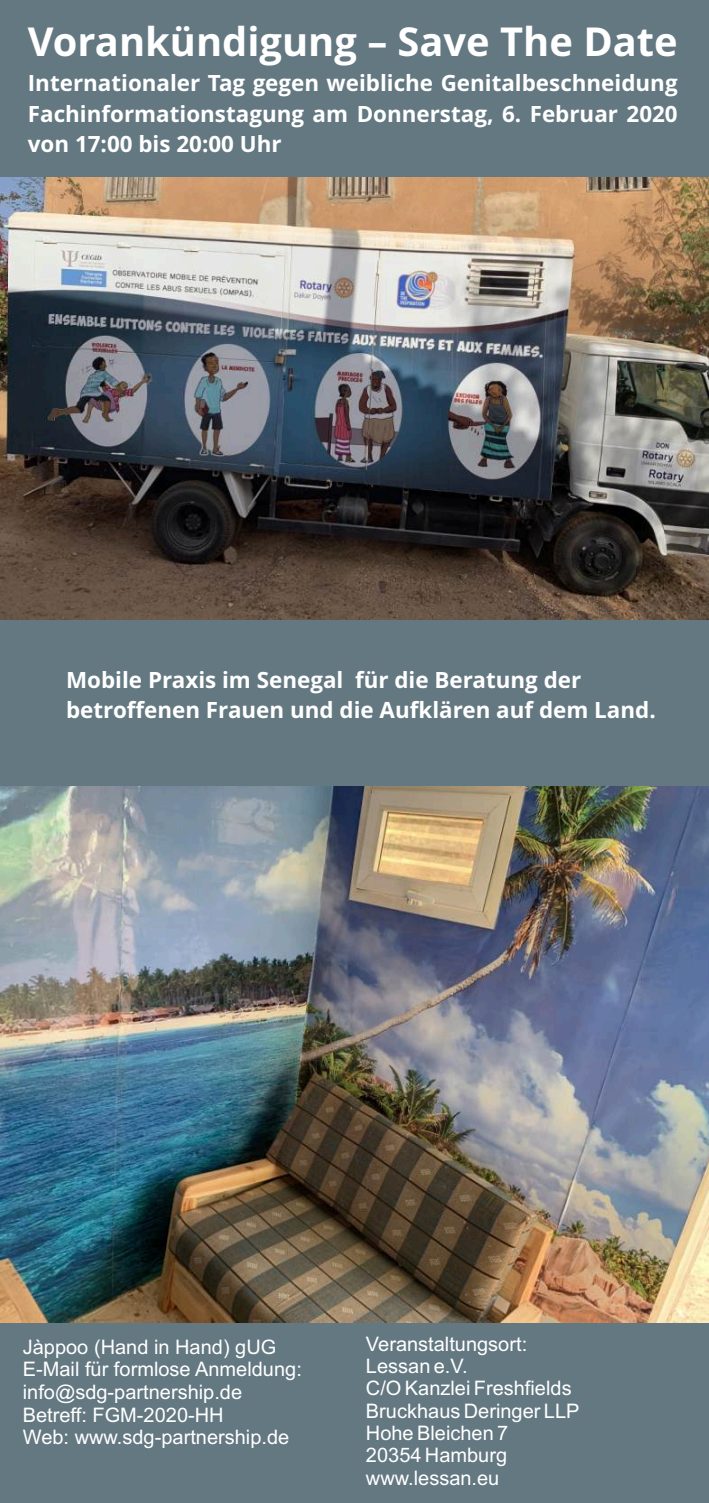
<style>
.page{position:relative;width:709px;height:1503px;background:#fff}
.page>*{position:absolute;margin:0;border:0;box-sizing:border-box;transform-origin:0 0}
.t1{font:700 39.75px "Open Sans";color:#fff}
.t2{font:700 22.5px/30.5px "Open Sans";color:#fff}
.t3{font:20px/22.2px "Arial";color:#fff}
</style>
<div class="page">
<div style="left:0;top:0;width:708px;height:1502px;background:#647882"></div>
<img style="left:0;top:177px;width:708px;height:442px">
<img style="left:1px;top:787px;width:708px;height:535px">
<h1 class="t1" style="left:28px;top:25px;width:651px">Vorankündigung – Save The Date</h1>
<p class="t2" style="left:28px;top:70px;width:651px;text-align:justify">Internationaler Tag gegen weibliche Genitalbeschneidung Fachinformationstagung am Donnerstag, 6. Februar 2020 von 17:00 bis 20:00 Uhr</p>
<p class="t2" style="left:66px;top:666px;width:591px">Mobile Praxis im Senegal für die Beratung der betroffenen Frauen und die Aufklären auf dem Land.</p>
<p class="t3" style="left:23px;top:1337px;width:280px">Jàppoo (Hand in Hand) gUG<br>E-Mail für formlose Anmeldung: info@sdg-partnership.de<br>Betreff: FGM-2020-HH<br>Web: www.sdg-partnership.de</p>
<p class="t3" style="left:366px;top:1334px;width:215px">Veranstaltungsort:<br>Lessan e.V.<br>C/O Kanzlei Freshfields<br>Bruckhaus Deringer LLP<br>Hohe Bleichen 7<br>20354 Hamburg www.lessan.eu</p>
</div>
